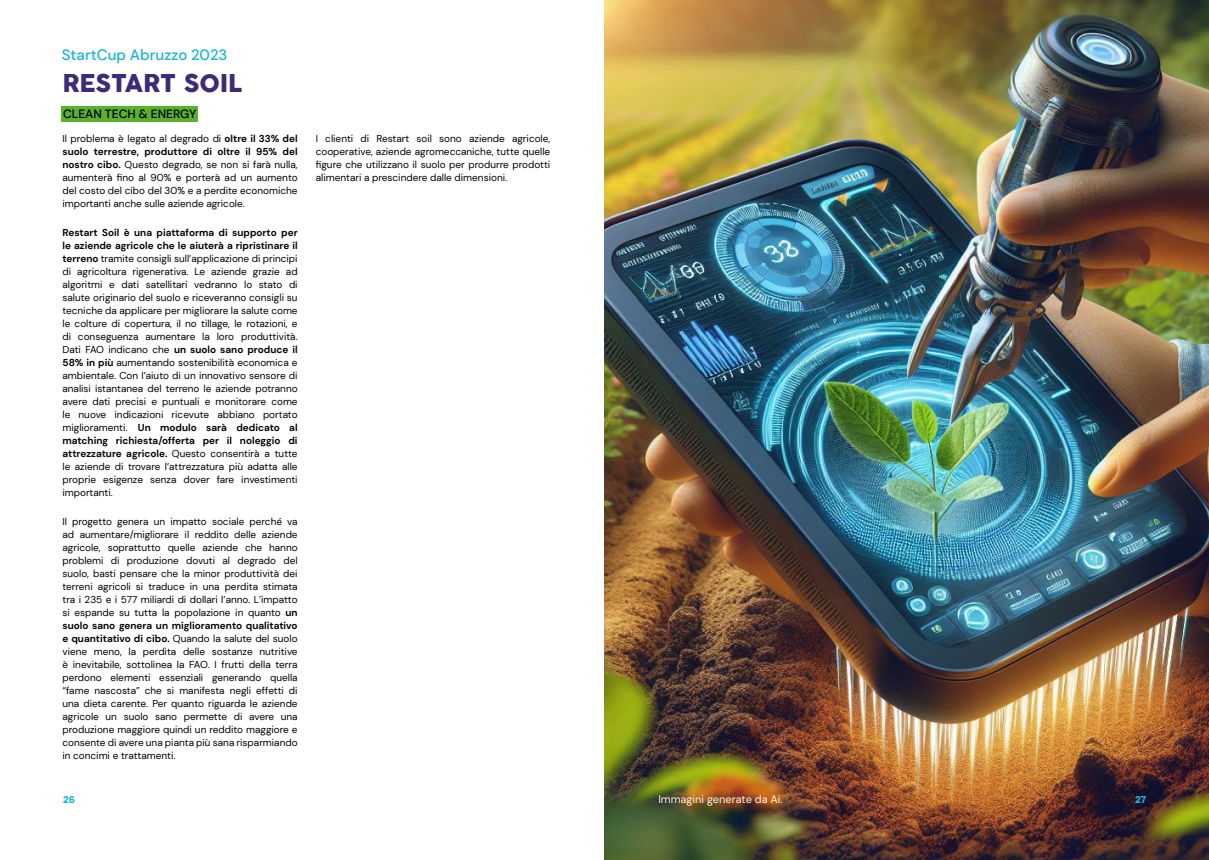
<style>
.page{position:relative;width:1209px;height:860px;background:#fff}
.page>*{position:absolute;margin:0;border:0;box-sizing:border-box;transform-origin:0 0}
.Highlighted_2{font:24px "Cocogoose";color:#3e2a78}
.Highlighted_2-2{font:500 15px "DM Sans";color:#1fb6d0}
.Contents{font:500 12px "DM Sans";color:#000}
.Highlighted_2-3{font:11px "DM Sans";color:#fff9de}
.Body{font:10px/13px "DM Sans";color:#010202;text-align:justify}
.t1{font:10px "Radio Canada Big";color:#1eb7d0}
.s1{font-weight:700}
</style>
<div class="page">
<img style="left:604px;top:0;width:604px;height:860px">
<div style="left:62px;top:106px;width:136px;height:16px;background:#5ab031"></div>
<p class="Highlighted_2-2" style="left:62px;top:46px;width:167px">StartCup Abruzzo 2023</p>
<p class="Highlighted_2" style="left:62px;top:67px;width:182px">RESTART SOIL</p>
<p class="Contents" style="left:63px;top:107px;width:135px">CLEAN TECH &amp; ENERGY</p>
<p class="Body" style="left:62px;top:132px;width:237px">Il problema è legato al degrado di <span class="s1">oltre il 33% del suolo terrestre, produttore di oltre il 95% del nostro cibo.</span> Questo degrado, se non si farà nulla, aumenterà fino al 90% e porterà ad un aumento del costo del cibo del 30% e a perdite economiche importanti anche sulle aziende agricole.</p>
<p class="Body" style="left:62px;top:226px;width:237px"><span class="s1">Restart Soil è una piattaforma di supporto per le aziende agricole che le aiuterà a ripristinare il terreno</span> tramite consigli sull’applicazione di principi di agricoltura rigenerativa. Le aziende grazie ad algoritmi e dati satellitari vedranno lo stato di salute originario del suolo e riceveranno consigli su tecniche da applicare per migliorare la salute come le colture di copertura, il no tillage, le rotazioni, e di conseguenza aumentare la loro produttività.<br>Dati FAO indicano che <span class="s1">un suolo sano produce il 58% in più</span> aumentando sostenibilità economica e ambientale. Con l’aiuto di un innovativo sensore di analisi istantanea del terreno le aziende potranno avere dati precisi e puntuali e monitorare come le nuove indicazioni ricevute abbiano portato miglioramenti. <span class="s1">Un modulo sarà dedicato al matching richiesta/offerta per il noleggio di attrezzature agricole.</span> Questo consentirà a tutte le aziende di trovare l’attrezzatura più adatta alle proprie esigenze senza dover fare investimenti importanti.</p>
<p class="Body" style="left:62px;top:515px;width:237px">Il progetto genera un impatto sociale perché va ad aumentare/migliorare il reddito delle aziende agricole, soprattutto quelle aziende che hanno problemi di produzione dovuti al degrado del suolo, basti pensare che la minor produttività dei terreni agricoli si traduce in una perdita stimata tra i 235 e i 577 miliardi di dollari l’anno. L’impatto si espande su tutta la popolazione in quanto <span class="s1">un suolo sano genera un miglioramento qualitativo e quantitativo di cibo.</span> Quando la salute del suolo viene meno, la perdita delle sostanze nutritive è inevitabile, sottolinea la FAO. I frutti della terra perdono elementi essenziali generando quella “fame nascosta” che si manifesta negli effetti di una dieta carente. Per quanto riguarda le aziende agricole un suolo sano permette di avere una produzione maggiore quindi un reddito maggiore e consente di avere una pianta più sana risparmiando in concimi e trattamenti.</p>
<p class="Body" style="left:316px;top:132px;width:236px">I clienti di Restart soil sono aziende agricole, cooperative, aziende agromeccaniche, tutte quelle figure che utilizzano il suolo per produrre prodotti alimentari a prescindere dalle dimensioni.</p>
<p class="Highlighted_2-3" style="left:658px;top:792px;width:126px">Immagini generate da Ai.</p>
<p class="t1" style="left:63px;top:793px;width:13px">26</p>
<p class="t1" style="left:1135px;top:793px;width:13px">27</p>
</div>
